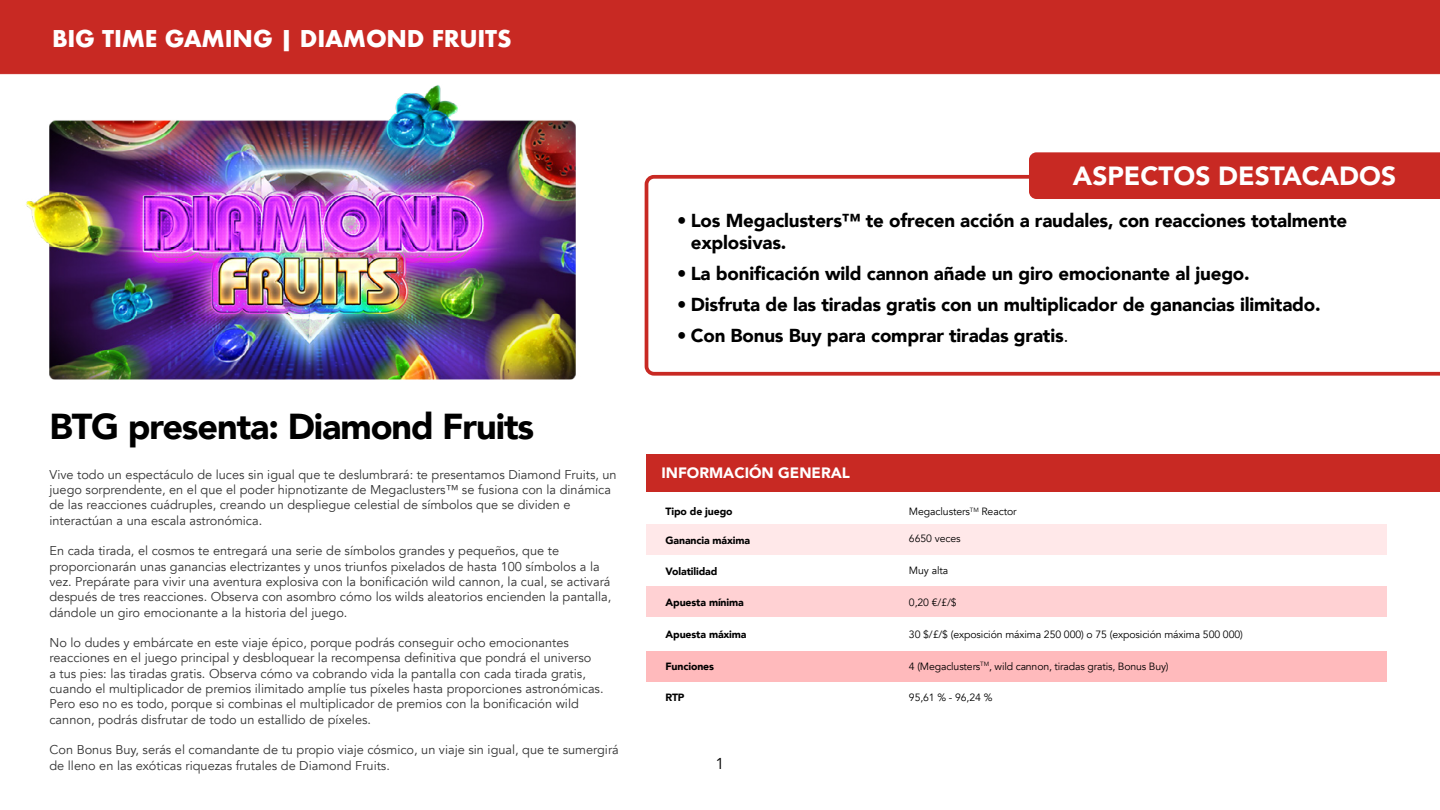
<style>
.page{position:relative;width:1440px;height:810px;background:#fff}
.page>*{position:absolute;margin:0;border:0;box-sizing:border-box;transform-origin:0 0}
.t1{font:900 36px "Avenir";letter-spacing:-.03em;color:#000}
.t2{font:900 26.25px "Avenir";color:#fff}
.t3{font:700 22.5px "Futura";letter-spacing:-.01em;color:#fff}
.t4{font:900 18.75px/22.5px "Avenir";letter-spacing:-.01em;color:#000}
.t5{font:15.75px "Avenir";color:#000}
.t6{font:900 15px "Avenir";color:#fff}
.t7{font:12.75px/15.3px "Avenir";color:#333}
.t8{font:10.5px "Avenir";letter-spacing:-.01em;color:#000}
.t9{font:900 10.5px "Avenir";letter-spacing:-.01em;color:#000}
.s1{font-weight:400}
</style>
<div class="page">
<div style="left:0;top:0;width:1440px;height:74px;background:#c82923"></div>
<div style="left:646px;top:652px;width:741px;height:30px;background:#ffbabc"></div>
<svg style="left:645px;top:175px;width:795px;height:201px"></svg>
<div style="left:1029px;top:152px;width:411px;height:47px;background:#c82923"></div>
<div style="left:646px;top:586px;width:741px;height:31px;background:#ffd1d3"></div>
<div style="left:646px;top:524px;width:741px;height:30px;background:#ffe8e9"></div>
<div style="left:646px;top:454px;width:794px;height:37px;background:#c82923"></div>
<img style="left:26px;top:85px;width:550px;height:295px">
<h3 class="t3" style="left:52px;top:23px;width:461px">BIG TIME GAMING | DIAMOND FRUITS</h3>
<h1 class="t1" style="left:50px;top:395px;width:486px">BTG presenta: Diamond Fruits</h1>
<p class="t7" style="left:50px;top:467px;width:569px">Vive todo un espectáculo de luces sin igual que te deslumbrará: te presentamos Diamond Fruits, un juego sorprendente, en el que el poder hipnotizante de Megaclusters™ se fusiona con la dinámica de las reacciones cuádruples, creando un despliegue celestial de símbolos que se dividen e interactúan a una escala astronómica.</p>
<p class="t7" style="left:50px;top:544px;width:563px">En cada tirada, el cosmos te entregará una serie de símbolos grandes y pequeños, que te proporcionarán unas ganancias electrizantes y unos triunfos pixelados de hasta 100 símbolos a la vez. Prepárate para vivir una aventura explosiva con la bonificación wild cannon, la cual, se activará después de tres reacciones. Observa con asombro cómo los wilds aleatorios encienden la pantalla, dándole un giro emocionante a la historia del juego.</p>
<p class="t7" style="left:50px;top:635px;width:556px">No lo dudes y embárcate en este viaje épico, porque podrás conseguir ocho emocionantes reacciones en el juego principal y desbloquear la recompensa definitiva que pondrá el universo<br>a tus pies: las tiradas gratis. Observa cómo va cobrando vida la pantalla con cada tirada gratis, cuando el multiplicador de premios ilimitado amplíe tus píxeles hasta proporciones astronómicas.<br>Pero eso no es todo, porque si combinas el multiplicador de premios con la bonificación wild cannon, podrás disfrutar de todo un estallido de píxeles.</p>
<p class="t7" style="left:50px;top:742px;width:571px">Con Bonus Buy, serás el comandante de tu propio viaje cósmico, un viaje sin igual, que te sumergirá de lleno en las exóticas riquezas frutales de Diamond Fruits.</p>
<h2 class="t2" style="left:1073px;top:153px;width:325px">ASPECTOS DESTACADOS</h2>
<h3 class="t4" style="left:691px;top:209px;width:658px;text-indent:-14px">• Los Megaclusters™ te ofrecen acción a raudales, con reacciones totalmente explosivas.</h3>
<h3 class="t4" style="left:677px;top:262px;width:574px">• La bonificación wild cannon añade un giro emocionante al juego.</h3>
<h3 class="t4" style="left:677px;top:293px;width:645px">• Disfruta de las tiradas gratis con un multiplicador de ganancias ilimitado.</h3>
<h3 class="t4" style="left:677px;top:324px;width:393px">• Con Bonus Buy para comprar tiradas gratis<span class="s1">.</span></h3>
<p class="t6" style="left:661px;top:460px;width:190px">INFORMACIÓN GENERAL</p>
<p class="t9" style="left:666px;top:503px;width:69px">Tipo de juego</p>
<p class="t8" style="left:909px;top:505px;width:109px">Megaclusters<sup>TM</sup> Reactor</p>
<p class="t9" style="left:666px;top:531px;width:86px">Ganancia máxima</p>
<p class="t8" style="left:909px;top:532px;width:53px">6650 veces</p>
<p class="t9" style="left:666px;top:563px;width:53px">Volatilidad</p>
<p class="t8" style="left:909px;top:564px;width:41px">Muy alta</p>
<p class="t9" style="left:666px;top:593px;width:80px">Apuesta mínima</p>
<p class="t8" style="left:909px;top:596px;width:49px">0,20 €/£/$</p>
<p class="t9" style="left:666px;top:626px;width:83px">Apuesta máxima</p>
<p class="t8" style="left:909px;top:628px;width:335px">30 $/£/$ (exposición máxima 250 000) o 75 (exposición máxima 500 000)</p>
<p class="t9" style="left:666px;top:657px;width:50px">Funciones</p>
<p class="t8" style="left:909px;top:660px;width:261px">4 (Megaclusters<sup>TM</sup>, wild cannon, tiradas gratis, Bonus Buy)</p>
<p class="t9" style="left:666px;top:688px;width:21px">RTP</p>
<p class="t5" style="left:716px;top:754px;width:10px">1</p>
<p class="t8" style="left:909px;top:691px;width:85px">95,61 % - 96,24 %</p>
</div>
